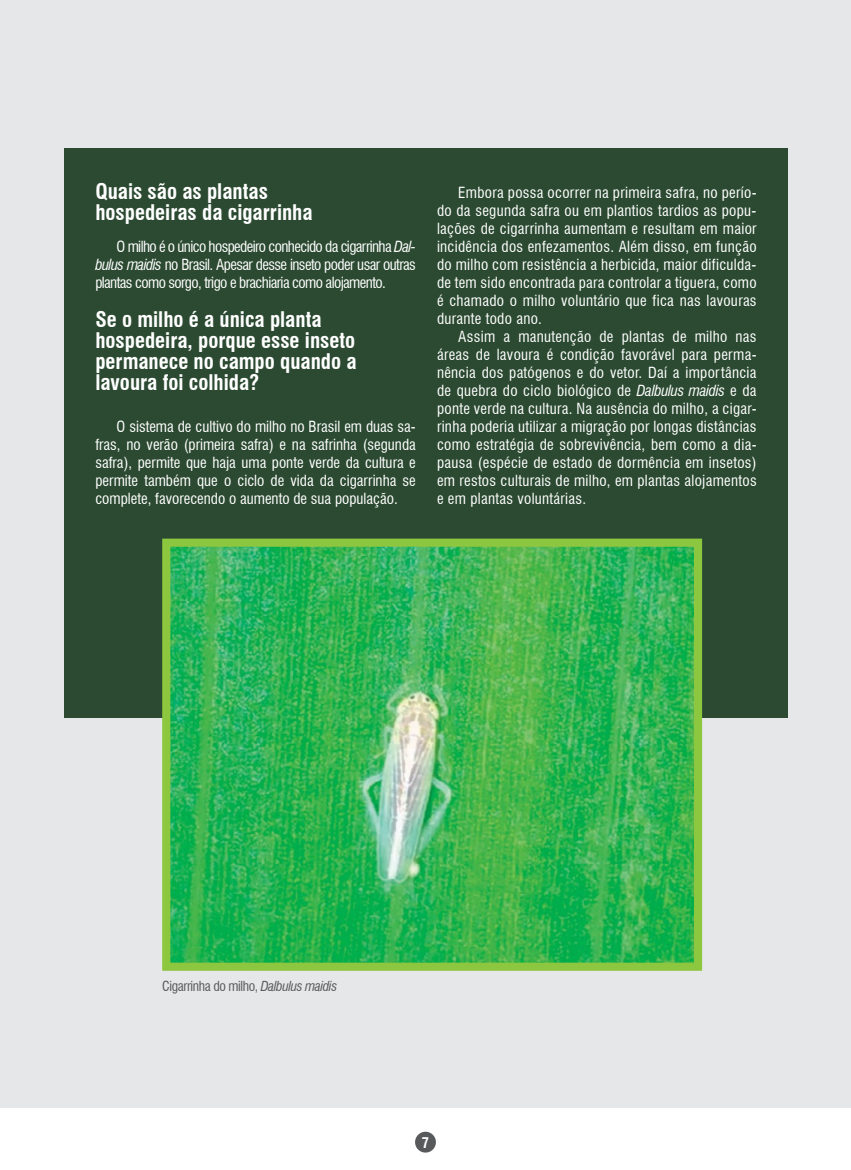
<style>
.page{position:relative;width:851px;height:1170px;background:#fff}
.page>*{position:absolute;margin:0;border:0;box-sizing:border-box;transform-origin:0 0}
.t1{font:700 condensed 21px/21px "Swiss 721 BT";color:#fff}
.t2{font:condensed 15px/18px "Swiss 721 BT";letter-spacing:.02em;color:#fff;text-align:justify}
.t3{font:700 condensed 14.4px "Swiss 721 BT";color:#fff}
.t4{font:condensed 13.5px "Swiss 721 BT";letter-spacing:-.03em;color:#58595b}
.s1{font-style:italic}
</style>
<div class="page">
<div style="left:415px;top:1131px;width:21px;height:21px;background:#58595b;border-radius:50%"></div>
<div style="left:0;top:0;width:850px;height:1107px;background:#e6e7e8"></div>
<div style="left:64px;top:149px;width:723px;height:569px;background:#2b4a31"></div>
<img style="left:171px;top:547px;width:522px;height:414px">
<div style="left:162px;top:538px;width:540px;height:432px;border:8px solid #8dc63f"></div>
<h1 class="t1" style="left:95px;top:181px;width:219px">Quais são as plantas hospedeiras da cigarrinha</h1>
<p class="t2" style="left:95px;top:238px;width:322px;text-indent:21px">O milho é o único hospedeiro conhecido da cigarrinha <span class="s1">Dal&shy;bulus maidis</span> no Brasil. Apesar desse inseto poder usar outras plantas como sorgo, trigo e brachiaria como alojamento.</p>
<h1 class="t1" style="left:95px;top:309px;width:263px">Se o milho é a única planta hospedeira, porque esse inseto permanece no campo quando a lavoura foi colhida?</h1>
<p class="t2" style="left:95px;top:418px;width:322px;text-indent:21px">O sistema de cultivo do milho no Brasil em duas sa&shy;fras, no verão (primeira safra) e na safrinha (segunda safra), permite que haja uma ponte verde da cultura e permite também que o ciclo de vida da cigarrinha se complete, favorecendo o aumento de sua população.</p>
<p class="t2" style="left:437px;top:184px;width:321px;text-indent:21px">Embora possa ocorrer na primeira safra, no perío&shy;do da segunda safra ou em plantios tardios as popu&shy;lações de cigarrinha aumentam e resultam em maior incidência dos enfezamentos. Além disso, em função do milho com resistência a herbicida, maior dificulda&shy;de tem sido encontrada para controlar a tiguera, como é chamado o milho voluntário que fica nas lavouras durante todo ano.</p>
<p class="t2" style="left:437px;top:328px;width:321px;text-indent:21px">Assim a manutenção de plantas de milho nas áreas de lavoura é condição favorável para perma&shy;nência dos patógenos e do vetor. Daí a importância de quebra do ciclo biológico de <span class="s1">Dalbulus maidis</span> e da ponte verde na cultura. Na ausência do milho, a cigar&shy;rinha poderia utilizar a migração por longas distâncias como estratégia de sobrevivência, bem como a dia&shy;pausa (espécie de estado de dormência em insetos) em restos culturais de milho, em plantas alojamentos e em plantas voluntárias.</p>
<p class="t4" style="left:162px;top:977px;width:176px">Cigarrinha do milho, <span class="s1">Dalbulus maidis</span></p>
<p class="t3" style="left:422px;top:1133px;width:9px">7</p>
</div>
